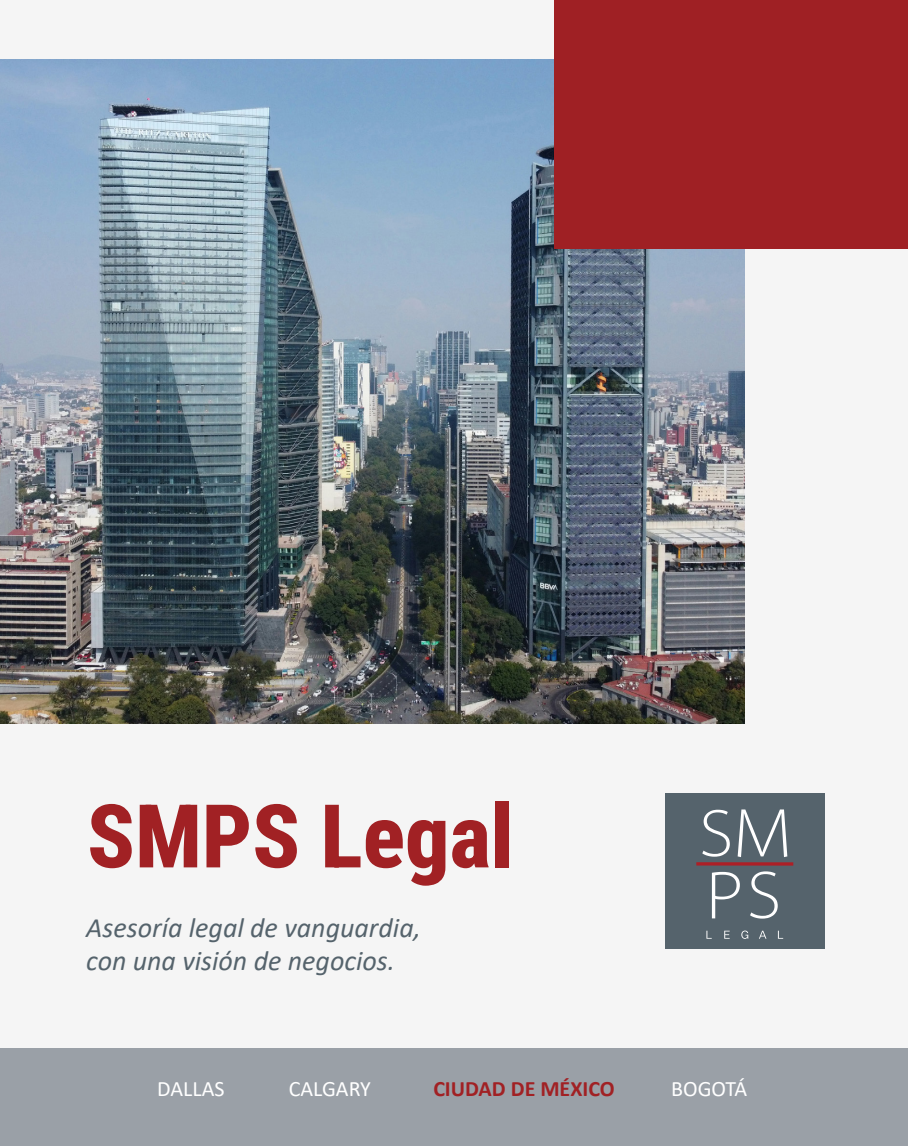
<style>
.page{position:relative;width:908px;height:1146px;background:#fff}
.page>*{position:absolute;margin:0;border:0;box-sizing:border-box;transform-origin:0 0}
.t1{font:88px "Roboto Condensed";color:#a12124}
.t2{font:italic 28px/33.6px "Calibri";color:#55636c}
.t3{font:22px "Calibri";color:#fff}
.t4{font:700 22px "Calibri";color:#a12124}
</style>
<div class="page">
<div style="left:0;top:0;width:907px;height:1145px;background:#f5f5f5"></div>
<div style="left:0;top:1048px;width:907px;height:97px;background:#9aa0a7"></div>
<img style="left:0;top:60px;width:744px;height:663px">
<div style="left:553px;top:0;width:354px;height:249px;background:#9f2024"></div>
<div style="left:664px;top:793px;width:160px;height:155px;background:#55636c"></div>
<svg style="left:702px;top:809px;width:27px;height:47px"></svg>
<svg style="left:737px;top:809px;width:50px;height:48px"></svg>
<svg style="left:711px;top:871px;width:28px;height:47px"></svg>
<svg style="left:750px;top:871px;width:27px;height:47px"></svg>
<hr style="left:696px;top:862px;width:97px;height:3px;background:#ad1f26">
<svg style="left:706px;top:930px;width:5px;height:8px"></svg>
<svg style="left:724px;top:930px;width:5px;height:8px"></svg>
<svg style="left:741px;top:930px;width:7px;height:8px"></svg>
<svg style="left:759px;top:930px;width:7px;height:8px"></svg>
<svg style="left:777px;top:930px;width:5px;height:8px"></svg>
<p class="t1" style="left:87px;top:774px;width:427px">SMPS Legal</p>
<p class="t2" style="left:86px;top:909px;width:336px">Asesoría legal de vanguardia, con una visión de negocios.</p>
<p class="t3" style="left:157px;top:1073px;width:69px">DALLAS</p>
<p class="t3" style="left:289px;top:1073px;width:84px">CALGARY</p>
<p class="t4" style="left:433px;top:1073px;width:183px">CIUDAD DE MÉXICO</p>
<p class="t3" style="left:670px;top:1073px;width:78px">BOGOTÁ</p>
</div>
